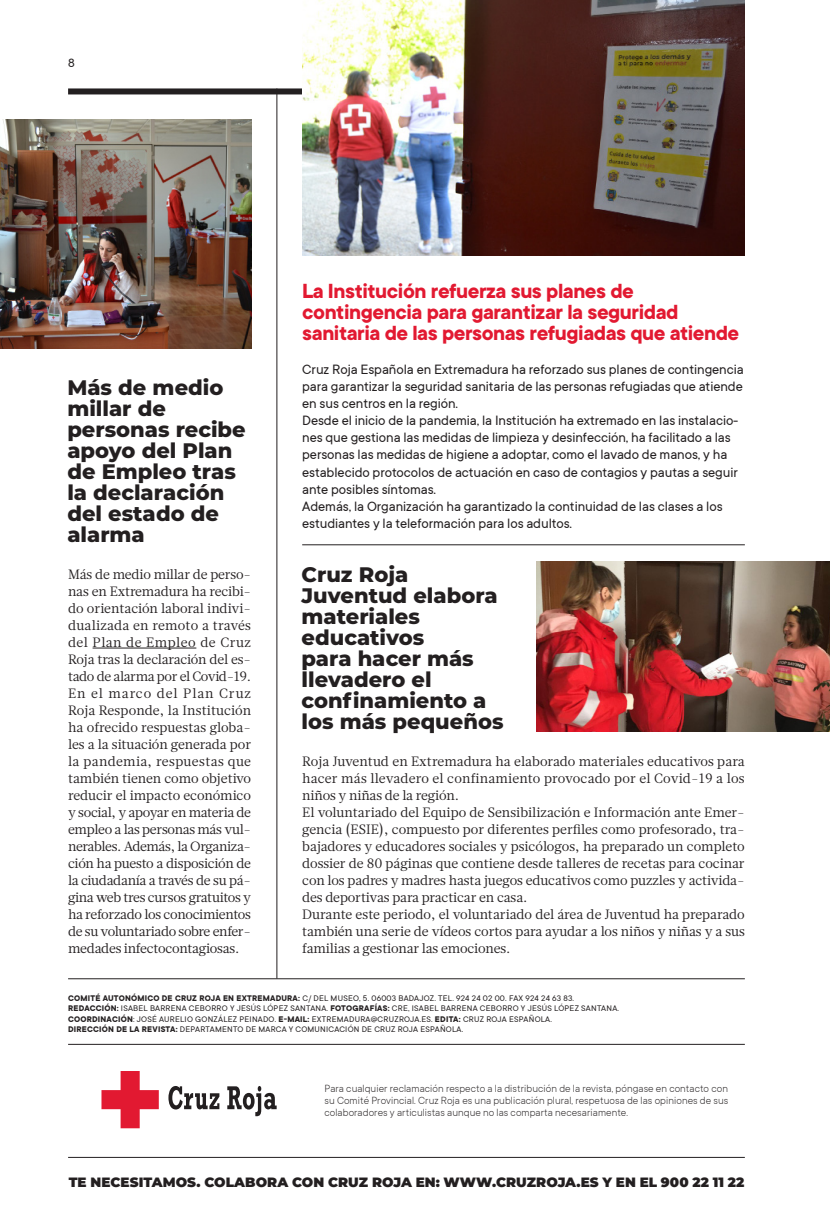
<style>
.page{position:relative;width:830px;height:1221px;background:#fff}
.page>*{position:absolute;margin:0;border:0;box-sizing:border-box;transform-origin:0 0}
.t1{font:700 22.5px/21px "TT Commons";letter-spacing:-.02em;color:#e21931}
.t2{font:800 21px/21px "Montserrat";color:#231f20}
.TEXTO_GENERAL_OK{font:15px/17px "TT Commons";letter-spacing:-.005em;color:#231f20}
.TEXTO_GENERAL_OK-2{font:13.5px/17px "Glosa Text";letter-spacing:-.015em;color:#231f20;text-align:justify}
.t3{font:900 13.5px "Montserrat";letter-spacing:.005em;color:#231f20}
.t4{font:13.5px "TT Commons";color:#231f20}
.t5{font:300 11.25px/12px "TT Commons";letter-spacing:.005em;color:#231f20;text-align:justify}
.t6{font:9px/10.5px "TT Commons";letter-spacing:.025em;color:#231f20}
.s1{font-weight:700}
</style>
<div class="page">
<div style="left:68px;top:88px;width:676px;height:6px;background:#231f20"></div>
<hr style="left:68px;top:1157px;width:676px;height:1px;background:#231f20">
<img style="left:0;top:119px;width:251px;height:230px">
<img style="left:302px;top:0;width:442px;height:255px">
<hr style="left:68px;top:1044px;width:676px;height:1px;background:#231f20">
<hr style="left:68px;top:978px;width:676px;height:1px;background:#231f20">
<hr style="left:92px;top:647px;width:104px;height:1px;background:#231f20">
<hr style="left:276px;top:88px;width:1px;height:890px;background:#231f20">
<hr style="left:302px;top:544px;width:442px;height:1px;background:#231f20">
<img style="left:536px;top:561px;width:293px;height:170px">
<svg style="left:168px;top:1086px;width:51px;height:23px"></svg>
<svg style="left:227px;top:1086px;width:49px;height:30px"></svg>
<svg style="left:101px;top:1071px;width:58px;height:57px"></svg>
<p class="t4" style="left:68px;top:55px;width:8px">8</p>
<p class="t2" style="left:67px;top:376px;width:180px">Más de medio millar de personas recibe apoyo del Plan de Empleo tras la declaración del estado de alarma</p>
<p class="TEXTO_GENERAL_OK-2" style="left:68px;top:565px;width:184px">Más de medio millar de perso&shy;nas en Extremadura ha recibi&shy;do orientación laboral indivi&shy;dualizada en remoto a través del Plan de Empleo de Cruz Roja tras la declaración del es&shy;tado de alarma por el Covid-19.</p>
<p class="TEXTO_GENERAL_OK-2" style="left:68px;top:684px;width:184px">En el marco del Plan Cruz Roja Responde, la Institución ha ofrecido respuestas globa&shy;les a la situación generada por la pandemia, respuestas que también tienen como objetivo reducir el impacto económico y social, y apoyar en materia de empleo a las personas más vul&shy;nerables. Además, la Organiza&shy;ción ha puesto a disposición de la ciudadanía a través de su pá&shy;gina web tres cursos gratuitos y ha reforzado los conocimientos de su voluntariado sobre enfer&shy;medades infectocontagiosas.</p>
<p class="t1" style="left:302px;top:281px;width:438px">La Institución refuerza sus planes de contingencia para garantizar la seguridad sanitaria de las personas refugiadas que atiende</p>
<p class="TEXTO_GENERAL_OK" style="left:302px;top:361px;width:443px;text-align:justify">Cruz Roja Española en Extremadura ha reforzado sus planes de contingencia para garantizar la seguridad sanitaria de las personas refugiadas que atiende en sus centros en la región.</p>
<p class="TEXTO_GENERAL_OK" style="left:302px;top:412px;width:437px">Desde el inicio de la pandemia, la Institución ha extremado en las instalacio&shy;nes que gestiona las medidas de limpieza y desinfección, ha facilitado a las personas las medidas de higiene a adoptar, como el lavado de manos, y ha establecido protocolos de actuación en caso de contagios y pautas a seguir ante posibles síntomas.</p>
<p class="TEXTO_GENERAL_OK" style="left:302px;top:497px;width:421px">Además, la Organización ha garantizado la continuidad de las clases a los estudiantes y la teleformación para los adultos.</p>
<p class="t2" style="left:301px;top:562px;width:203px">Cruz Roja<br>Juventud elabora materiales educativos<br>para hacer más llevadero el confinamiento a los más pequeños</p>
<p class="TEXTO_GENERAL_OK-2" style="left:302px;top:752px;width:444px">Roja Juventud en Extremadura ha elaborado materiales educativos para hacer más llevadero el confinamiento provocado por el Covid-19 a los niños y niñas de la región.</p>
<p class="TEXTO_GENERAL_OK-2" style="left:302px;top:803px;width:444px">El voluntariado del Equipo de Sensibilización e Información ante Emer&shy;gencia (ESIE), compuesto por diferentes perfiles como profesorado, tra&shy;bajadores y educadores sociales y psicólogos, ha preparado un completo dossier de 80 páginas que contiene desde talleres de recetas para cocinar con los padres y madres hasta juegos educativos como puzzles y activida&shy;des deportivas para practicar en casa.</p>
<p class="TEXTO_GENERAL_OK-2" style="left:302px;top:905px;width:444px">Durante este periodo, el voluntariado del área de Juventud ha preparado también una serie de vídeos cortos para ayudar a los niños y niñas y a sus familias a gestionar las emociones.</p>
<p class="t6" style="left:68px;top:992px;width:507px"><span class="s1">COMITÉ AUTONÓMICO DE CRUZ ROJA EN EXTREMADURA:</span> C/ DEL MUSEO, 5. 06003 BADAJOZ. TEL. 924 24 02 00. FAX 924 24 63 83.</p>
<p class="t6" style="left:68px;top:1003px;width:552px"><span class="s1">REDACCIÓN:</span> ISABEL BARRENA CEBORRO Y JESÚS LÓPEZ SANTANA. <span class="s1">FOTOGRAFÍAS:</span> CRE, ISABEL BARRENA CEBORRO Y JESÚS LÓPEZ SANTANA.<br><span class="s1">COORDINACIÓN</span>: JOSÉ AURELIO GONZÁLEZ PEINADO. <span class="s1">E-MAIL:</span> EXTREMADURA@CRUZROJA.ES. <span class="s1">EDITA:</span> CRUZ ROJA ESPAÑOLA.<br><span class="s1">DIRECCIÓN DE LA REVISTA:</span> DEPARTAMENTO DE MARCA Y COMUNICACIÓN DE CRUZ ROJA ESPAÑOLA.</p>
<p class="t5" style="left:324px;top:1081px;width:405px">Para cualquier reclamación respecto a la distribución de la revista, póngase en contacto con su Comité Provincial. Cruz Roja es una publicación plural, respetuosa de las opiniones de sus colaboradores y articulistas aunque no las comparta necesariamente.</p>
<p class="t3" style="left:69px;top:1172px;width:676px">TE NECESITAMOS. COLABORA CON CRUZ ROJA EN: WWW.CRUZROJA.ES Y EN EL 900 22 11 22</p>
</div>
